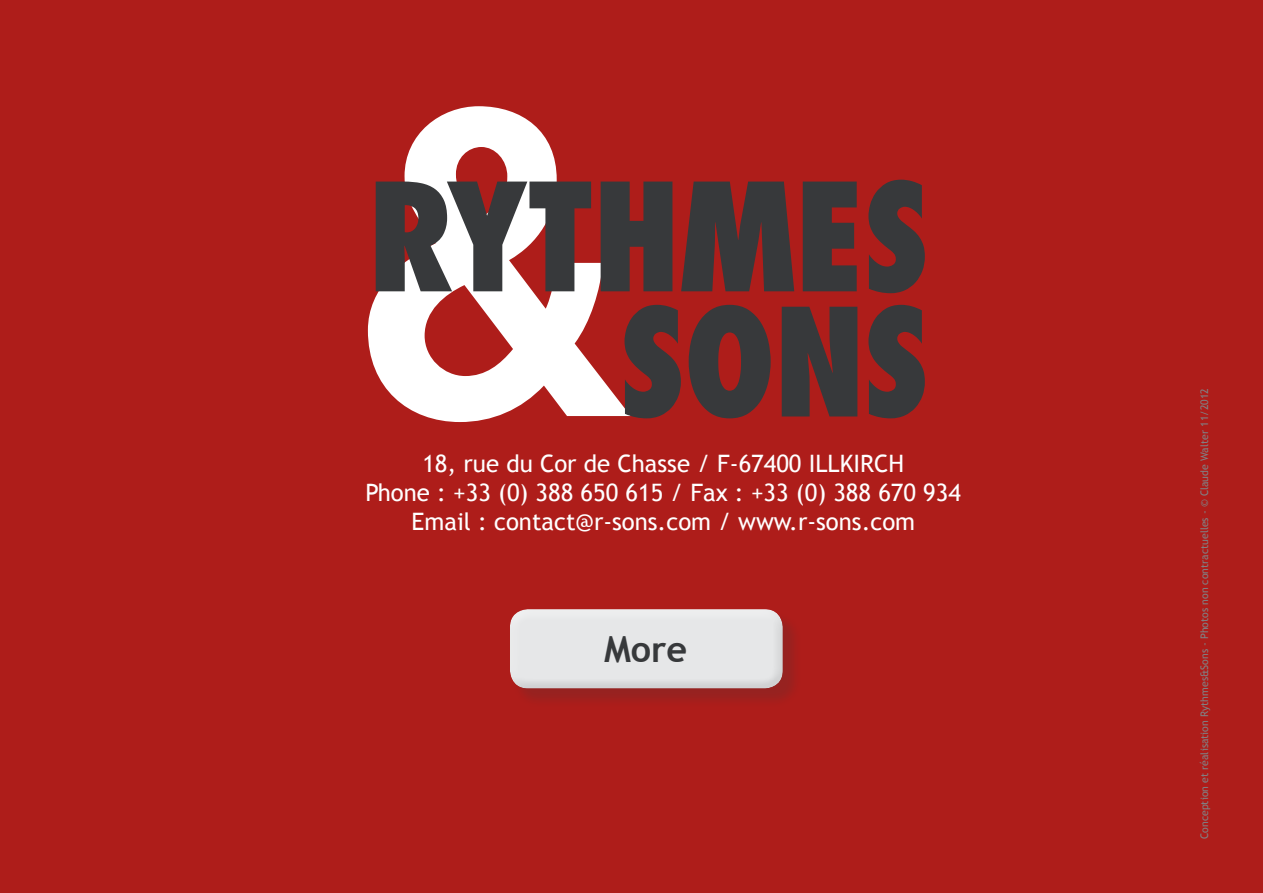
<style>
.page{position:relative;width:1263px;height:893px;background:#ae1d1a}
.page>*{position:absolute;margin:0;border:0;box-sizing:border-box;transform-origin:0 0}
.t1{font:700 36px "Trebuchet MS";color:#37393b}
.t2{font:24px "Trebuchet MS";color:#fff}
.t3{font:10.5px "Trebuchet MS";color:#808285}
</style>
<div class="page">
<svg style="left:368px;top:106px;width:262px;height:316px;fill:#fff"></svg>
<svg style="left:376px;top:182px;width:215px;height:109px;background:#736465"></svg>
<svg style="left:601px;top:182px;width:71px;height:109px;background:#483436"></svg>
<svg style="left:681px;top:182px;width:113px;height:109px"></svg>
<svg style="left:803px;top:182px;width:54px;height:109px;background:#493435"></svg>
<svg style="left:868px;top:180px;width:57px;height:113px"></svg>
<svg style="left:624px;top:305px;width:57px;height:113px"></svg>
<svg style="left:689px;top:305px;width:82px;height:113px"></svg>
<svg style="left:782px;top:307px;width:75px;height:109px;background:#483436"></svg>
<svg style="left:868px;top:305px;width:57px;height:113px"></svg>
<div style="left:512px;top:612px;width:290px;height:96px;background:#a91d1b"></div>
<div style="left:499px;top:598px;width:289px;height:89px;background:#fff;opacity:.42"></div>
<div style="left:504px;top:611px;width:290px;height:86px;background:#37393b;opacity:.12"></div>
<p class="t2" style="left:422px;top:450px;width:483px">18, rue du Cor de Chasse / F-67400 ILLKIRCH</p>
<p class="t2" style="left:366px;top:478px;width:597px">Phone : +33 (0) 388 650 615 / Fax : +33 (0) 388 670 934</p>
<p class="t2" style="left:412px;top:507px;width:505px">Email : contact@r-sons.com / www.r-sons.com</p>
<h1 class="t1" style="left:604px;top:627px;width:85px">More</h1>
<p class="t3" style="left:1198px;top:839px;width:452px;rotate:-90deg">Conception et réalisation Rythmes&amp;Sons - Photos non contractuelles - © Claude Walter 11/2012</p>
</div>
